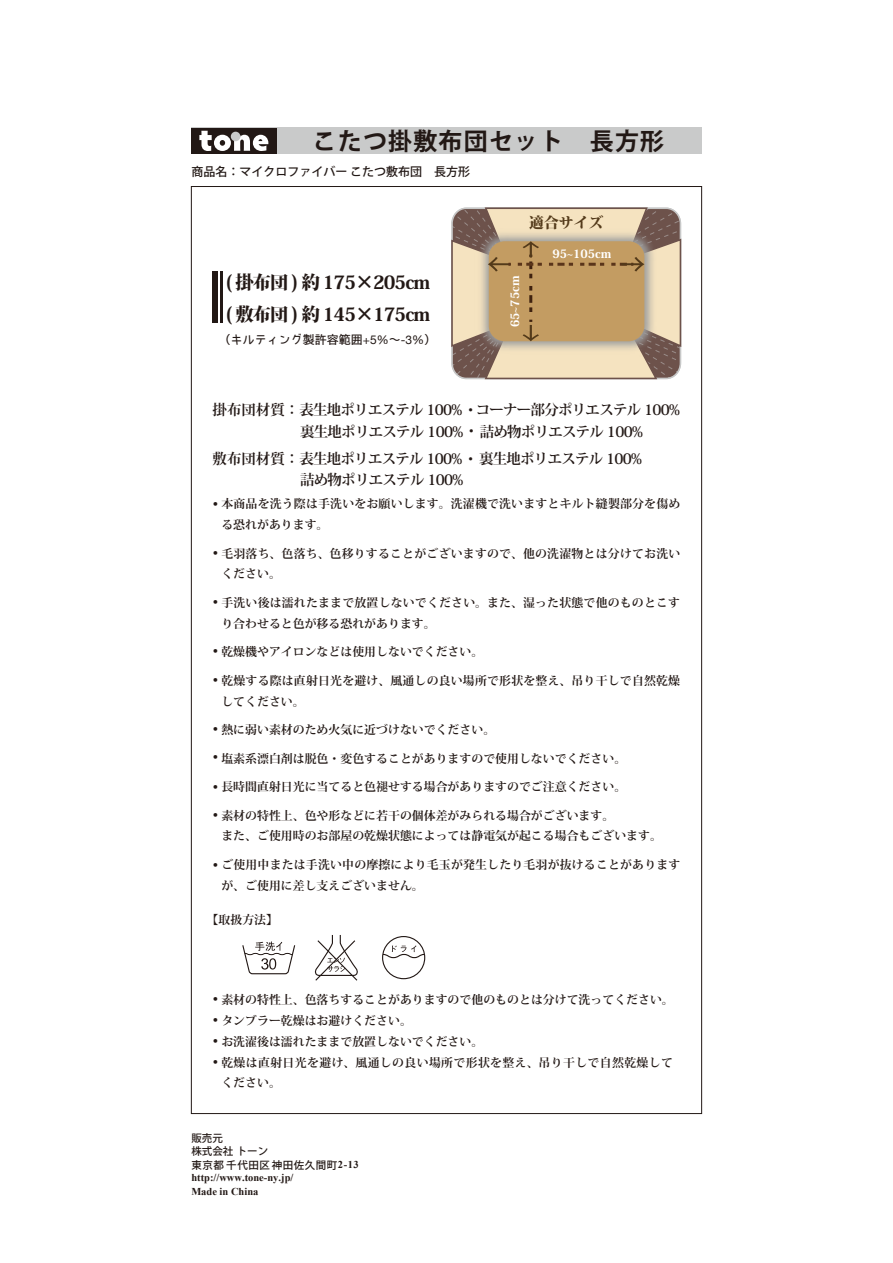
<style>
.page{position:relative;width:893px;height:1263px;background:#fff}
.page>*{position:absolute;margin:0;border:0;box-sizing:border-box;transform-origin:0 0}
.t1{font:700 24px "Koz Go Pr 6 N";letter-spacing:.05em;color:#221815}
.t2{font:800 18.3px/32.1px "Koz Min Pro";letter-spacing:-.05em;color:#221815}
.t3{font:700 16.95px/21px "Helvetica";color:#221815}
.t4{font:800 14.85px "Koz Min Pro";color:#533a1a}
.t5{font:700 14.4px/21.3px "Koz Min Pro";letter-spacing:-.05em;color:#221815}
.t6{font:500 12px "Koz Go Pr 6 N";color:#221815}
.t7{font:12px "Bokutachino Gothic";color:#221815}
.t8{font:700 11.85px/20.9px "Koz Min Pro";color:#221815}
.t9{font:700 11.85px/20.9px "Koz Min Pro";letter-spacing:.02em;color:#221815}
.t10{font:800 11.55px "Koz Min Pro";color:#fff}
.t11{font:700 10.5px/13.5px "Times New Roman";color:#221815}
.t12{font:500 10.5px/13.5px "Koz Go Pro";letter-spacing:.05em;color:#221815}
.s1{font-family:"Koz Go Pro";font-weight:700;font-size:18.9px}
.s2{font-family:"Helvetica Neue"}
.s3{font-family:"Helvetica"}
.s4{font-family:"Times New Roman";font-weight:700}
</style>
<div class="page">
<svg style="left:451px;top:207px;width:231px;height:173px;background:#c4aa86"></svg>
<div style="left:191px;top:128px;width:511px;height:26px;background:#c9caca"></div>
<div style="left:191px;top:128px;width:85px;height:26px;background:#221815"></div>
<svg style="left:199px;top:131px;width:69px;height:20px"></svg>
<div style="left:231px;top:132px;width:9px;height:9px;background:#c9caca;border-radius:50%"></div>
<div style="left:213px;top:271px;width:5px;height:51px;background:#221815"></div>
<hr style="left:220px;top:271px;width:2px;height:51px;background:#221815">
<svg style="left:314px;top:935px;width:44px;height:46px"></svg>
<svg style="left:382px;top:945px;width:43px;height:14px"></svg>
<div style="left:382px;top:936px;width:43px;height:43px;border:1px solid #221815;border-radius:50%"></div>
<svg style="left:242px;top:941px;width:54px;height:34px"></svg>
<h1 class="t1" style="left:313px;top:127px;width:353px">こたつ掛敷布団セット　長方形</h1>
<p class="t6" style="left:191px;top:165px;width:280px">商品名：マイクロファイバー こたつ敷布団　長方形</p>
<h2 class="t2" style="left:226px;top:265px;width:206px">( 掛布団 ) 約 175<span class="s1">×</span>205cm ( 敷布団 ) 約 145<span class="s1">×</span>175cm</h2>
<p class="t7" style="left:219px;top:333px;width:219px">（キルティング製許容範囲<span class="s2">+5%</span>～<span class="s2">-3%</span>）</p>
<p class="t10" style="left:506px;top:327px;width:53px;rotate:-90deg">65~75cm</p>
<p class="t4" style="left:529px;top:212px;width:75px">適合サイズ</p>
<p class="t10" style="left:553px;top:245px;width:60px">95~105cm</p>
<p class="t5" style="left:300px;top:399px;width:381px;text-indent:-87px">掛布団材質：表生地ポリエステル 100% <span class="s3">•</span> コーナー部分ポリエステル 100%裏生地ポリエステル 100% <span class="s3">•</span> 詰め物ポリエステル 100%</p>
<p class="t5" style="left:300px;top:447px;width:343px;text-indent:-87px">敷布団材質：表生地ポリエステル 100% <span class="s3">•</span> 裏生地ポリエステル 100%詰め物ポリエステル 100%</p>
<p class="t8" style="left:221px;top:493px;width:461px">本商品を洗う際は手洗いをお願いします。洗濯機で洗いますとキルト縫製部分を傷める恐れがあります。</p>
<p class="t9" style="left:221px;top:542px;width:460px">毛羽落ち、色落ち、色移りすることがございますので、他の洗濯物とは分けてお洗いください。</p>
<p class="t8" style="left:221px;top:591px;width:460px">手洗い後は濡れたままで放置しないでください。また、湿った状態で他のものとこすり合わせると色が移る恐れがあります。</p>
<p class="t8" style="left:221px;top:641px;width:263px">乾燥機やアイロンなどは使用しないでください。</p>
<p class="t8" style="left:221px;top:669px;width:460px">乾燥する際は直射日光を避け、風通しの良い場所で形状を整え、吊り干しで自然乾燥してください。</p>
<p class="t8" style="left:221px;top:719px;width:275px">熱に弱い素材のため火気に近づけないでください。</p>
<p class="t8" style="left:221px;top:747px;width:406px">塩素系漂白剤は脱色・変色することがありますので使用しないでください。</p>
<p class="t8" style="left:221px;top:776px;width:406px">長時間直射日光に当てると色褪せする場合がありますのでご注意ください。</p>
<p class="t8" style="left:221px;top:804px;width:442px">素材の特性上、色や形などに若干の個体差がみられる場合がございます。<br>また、ご使用時のお部屋の乾燥状態によっては静電気が起こる場合もございます。</p>
<p class="t8" style="left:221px;top:853px;width:461px">ご使用中または手洗い中の摩擦により毛玉が発生したり毛羽が抜けることがありますが、ご使用に差し支えございません。</p>
<h3 class="t3" style="left:213px;top:493px;width:7px">•</h3>
<h3 class="t3" style="left:213px;top:543px;width:7px">•</h3>
<h3 class="t3" style="left:213px;top:591px;width:7px">•</h3>
<h3 class="t3" style="left:213px;top:637px;width:7px;line-height:29px">• •</h3>
<h3 class="t3" style="left:213px;top:715px;width:7px;line-height:28px">• •</h3>
<h3 class="t3" style="left:213px;top:773px;width:7px;line-height:28px">• •</h3>
<h3 class="t3" style="left:213px;top:855px;width:7px">•</h3>
<p class="t8" style="left:213px;top:909px;width:61px">【取扱方法】</p>
<p class="t8" style="left:221px;top:989px;width:454px">素材の特性上、色落ちすることがありますので他のものとは分けて洗ってください。タンブラー乾燥はお避けください。<br>お洗濯後は濡れたままで放置しないでください。<br>乾燥は直射日光を避け、風通しの良い場所で形状を整え、吊り干しで自然乾燥してください。</p>
<h3 class="t3" style="left:213px;top:989px;width:7px;text-align:justify">• • • •</h3>
<p class="t12" style="left:191px;top:1131px;width:169px">販売元<br>株式会社トーン<br>東京都千代田区神田佐久間町<span class="s4">2-13</span></p>
<p class="t11" style="left:191px;top:1171px;width:104px">http://www.tone-ny.jp/<br>Made in China</p>
</div>
